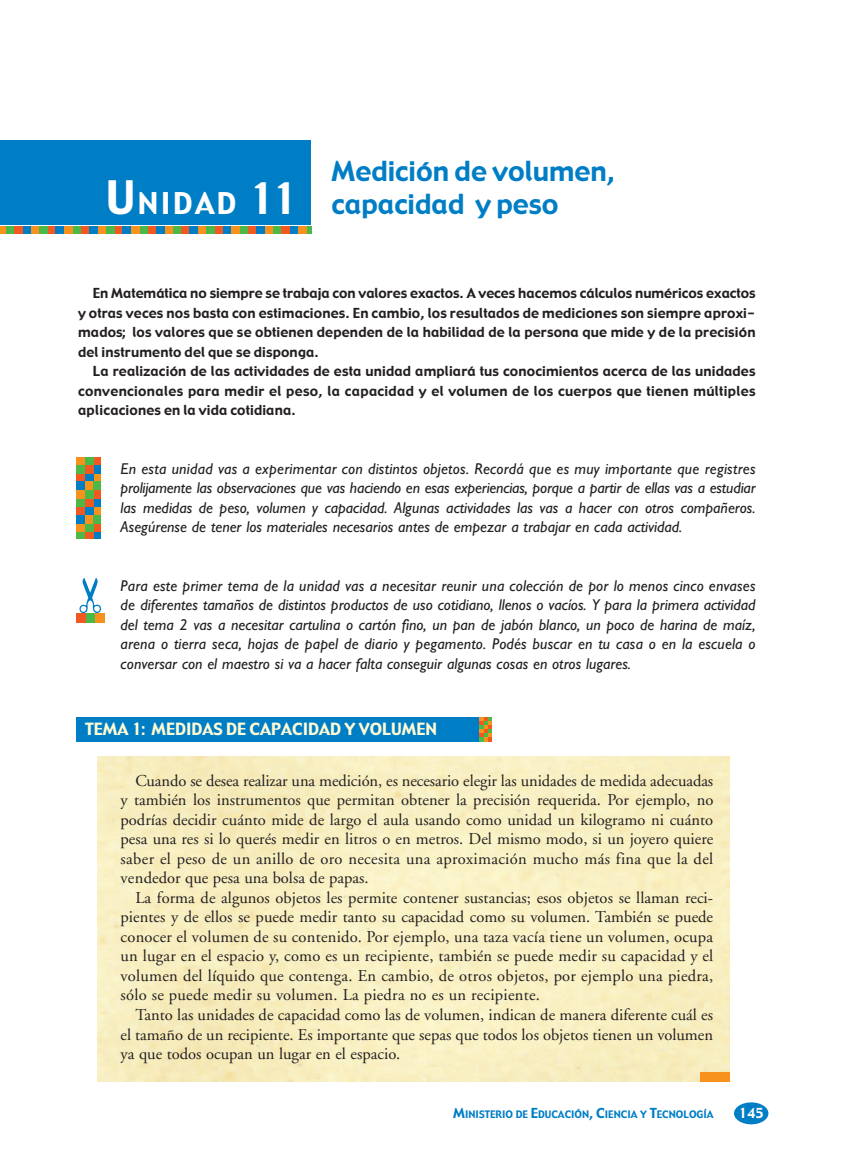
<style>
.page{position:relative;width:855px;height:1174px;background:#fff}
.page>*{position:absolute;margin:0;border:0;box-sizing:border-box;transform-origin:0 0}
.t1{font:29.25px "Gadget";letter-spacing:.085em;color:#fff}
.t2{font:27px/33px "Gadget";color:#007ec5}
.t3{font:16.5px/19.5px "Adobe Garamond";letter-spacing:.005em;color:#231f20;text-align:justify}
.t4{font:16.5px "Gadget";color:#fffbd6}
.t5{font:italic 15.75px/19.5px "Santi Gill Sans";color:#231f20;text-align:justify}
.t6{font:13.5px/19.5px "Gadget";letter-spacing:.01em;color:#231f20;text-align:justify}
.t7{font:13.5px "Gadget";color:#fff}
.t8{font:10.2px "Gadget";color:#007ec5}
.s1{font-size:45px}
.s2{font-size:42px}
.s3{font-size:13.5px}
</style>
<div class="page">
<div style="left:734px;top:1102px;width:34px;height:22px;background:#007ec5;border-radius:50%"></div>
<div style="left:93px;top:473px;width:7px;height:8px;background:#f7931d"></div>
<div style="left:85px;top:473px;width:8px;height:8px;background:#007ec5"></div>
<div style="left:77px;top:473px;width:8px;height:8px;background:#f15921"></div>
<div style="left:93px;top:465px;width:7px;height:8px;background:#007ec5"></div>
<div style="left:85px;top:465px;width:8px;height:8px;background:#f15921"></div>
<div style="left:77px;top:465px;width:8px;height:8px;background:#4cb848"></div>
<div style="left:93px;top:458px;width:7px;height:7px;background:#f15921"></div>
<div style="left:85px;top:458px;width:8px;height:7px;background:#4cb848"></div>
<div style="left:77px;top:458px;width:8px;height:7px;background:#f7931d"></div>
<div style="left:93px;top:506px;width:7px;height:9px;background:#f7931d"></div>
<div style="left:85px;top:506px;width:8px;height:9px;background:#007ec5"></div>
<div style="left:77px;top:506px;width:8px;height:9px;background:#f15921"></div>
<div style="left:93px;top:498px;width:7px;height:8px;background:#007ec5"></div>
<div style="left:85px;top:498px;width:8px;height:8px;background:#f15921"></div>
<div style="left:77px;top:498px;width:8px;height:8px;background:#4cb848"></div>
<div style="left:93px;top:490px;width:7px;height:8px;background:#f15921"></div>
<div style="left:85px;top:490px;width:8px;height:8px;background:#4cb848"></div>
<div style="left:77px;top:490px;width:8px;height:8px;background:#f7931d"></div>
<div style="left:77px;top:481px;width:8px;height:9px;background:#007ec5"></div>
<div style="left:85px;top:481px;width:8px;height:9px;background:#f7931d"></div>
<div style="left:93px;top:481px;width:7px;height:9px;background:#4cb848"></div>
<div style="left:93px;top:531px;width:7px;height:8px;background:#007ec5"></div>
<div style="left:85px;top:531px;width:8px;height:8px;background:#f15921"></div>
<div style="left:77px;top:531px;width:8px;height:8px;background:#4cb848"></div>
<div style="left:93px;top:523px;width:7px;height:8px;background:#f15921"></div>
<div style="left:85px;top:523px;width:8px;height:8px;background:#4cb848"></div>
<div style="left:77px;top:523px;width:8px;height:8px;background:#f7931d"></div>
<div style="left:77px;top:515px;width:8px;height:8px;background:#007ec5"></div>
<div style="left:85px;top:515px;width:8px;height:8px;background:#f7931d"></div>
<div style="left:93px;top:515px;width:7px;height:8px;background:#4cb848"></div>
<svg style="left:77px;top:717px;width:415px;height:25px"></svg>
<div style="left:77px;top:717px;width:414px;height:24px;background:#007ec5"></div>
<svg style="left:479px;top:717px;width:12px;height:24px"></svg>
<div style="left:77px;top:613px;width:9px;height:9px;background:#f15921"></div>
<div style="left:86px;top:613px;width:9px;height:9px;background:#4cb848"></div>
<div style="left:95px;top:613px;width:9px;height:9px;background:#f7931d"></div>
<svg style="left:79px;top:577px;width:22px;height:36px"></svg>
<div style="left:0;top:140px;width:311px;height:89px;background:#007ec5"></div>
<div style="left:47px;top:226px;width:9px;height:8px;background:#f15921"></div>
<div style="left:39px;top:226px;width:8px;height:8px;background:#4cb848"></div>
<div style="left:31px;top:226px;width:8px;height:8px;background:#f7931d"></div>
<div style="left:22px;top:226px;width:9px;height:8px;background:#007ec5"></div>
<div style="left:14px;top:226px;width:8px;height:8px;background:#f15921"></div>
<div style="left:6px;top:226px;width:8px;height:8px;background:#4cb848"></div>
<div style="left:0;top:226px;width:6px;height:8px;background:#f7931d"></div>
<div style="left:114px;top:226px;width:8px;height:8px;background:#f15921"></div>
<div style="left:106px;top:226px;width:8px;height:8px;background:#4cb848"></div>
<div style="left:97px;top:226px;width:9px;height:8px;background:#f7931d"></div>
<div style="left:89px;top:226px;width:8px;height:8px;background:#007ec5"></div>
<div style="left:81px;top:226px;width:8px;height:8px;background:#f15921"></div>
<div style="left:72px;top:226px;width:9px;height:8px;background:#4cb848"></div>
<div style="left:64px;top:226px;width:8px;height:8px;background:#f7931d"></div>
<div style="left:56px;top:226px;width:8px;height:8px;background:#007ec5"></div>
<div style="left:181px;top:226px;width:8px;height:8px;background:#f15921"></div>
<div style="left:173px;top:226px;width:8px;height:8px;background:#4cb848"></div>
<div style="left:164px;top:226px;width:9px;height:8px;background:#f7931d"></div>
<div style="left:156px;top:226px;width:8px;height:8px;background:#007ec5"></div>
<div style="left:148px;top:226px;width:8px;height:8px;background:#f15921"></div>
<div style="left:139px;top:226px;width:8px;height:8px;background:#4cb848"></div>
<div style="left:131px;top:226px;width:8px;height:8px;background:#f7931d"></div>
<div style="left:122px;top:226px;width:9px;height:8px;background:#007ec5"></div>
<div style="left:248px;top:226px;width:8px;height:8px;background:#f15921"></div>
<div style="left:239px;top:226px;width:9px;height:8px;background:#4cb848"></div>
<div style="left:231px;top:226px;width:8px;height:8px;background:#f7931d"></div>
<div style="left:223px;top:226px;width:8px;height:8px;background:#007ec5"></div>
<div style="left:214px;top:226px;width:9px;height:8px;background:#f15921"></div>
<div style="left:206px;top:226px;width:8px;height:8px;background:#4cb848"></div>
<div style="left:198px;top:226px;width:8px;height:8px;background:#f7931d"></div>
<div style="left:189px;top:226px;width:9px;height:8px;background:#007ec5"></div>
<div style="left:306px;top:226px;width:5px;height:8px;background:#4cb848"></div>
<div style="left:298px;top:226px;width:8px;height:8px;background:#f7931d"></div>
<div style="left:289px;top:226px;width:9px;height:8px;background:#007ec5"></div>
<div style="left:281px;top:226px;width:8px;height:8px;background:#f15921"></div>
<div style="left:273px;top:226px;width:8px;height:8px;background:#4cb848"></div>
<div style="left:264px;top:226px;width:9px;height:8px;background:#f7931d"></div>
<div style="left:256px;top:226px;width:8px;height:8px;background:#007ec5"></div>
<div style="left:700px;top:1071px;width:29px;height:10px;background:#f7931d"></div>
<h1 class="t1" style="left:106px;top:187px;width:194px"><span class="s1">U</span>NIDAD <span class="s2">11</span></h1>
<h2 class="t2" style="left:332px;top:155px;width:285px">Medición de volumen, capacidad y peso</h2>
<p class="t6" style="left:78px;top:284px;width:679px;text-indent:15px">En Matemática no siempre se trabaja con valores exactos. A veces hacemos cálculos numéricos exactos y otras veces nos basta con estimaciones. En cambio, los resultados de mediciones son siempre aproxi&shy;mados; los valores que se obtienen dependen de la habilidad de la persona que mide y de la precisión del instrumento del que se disponga.</p>
<p class="t6" style="left:78px;top:362px;width:679px;text-indent:15px">La realización de las actividades de esta unidad ampliará tus conocimientos acerca de las unidades convencionales para medir el peso, la capacidad y el volumen de los cuerpos que tienen múltiples aplicaciones en la vida cotidiana.</p>
<p class="t5" style="left:121px;top:460px;width:636px">En esta unidad vas a experimentar con distintos objetos. Recordá que es muy importante que registres prolijamente las observaciones que vas haciendo en esas experiencias, porque a partir de ellas vas a estudiar las medidas de peso, volumen y capacidad. Algunas actividades las vas a hacer con otros compañeros.<br>Asegúrense de tener los materiales necesarios antes de empezar a trabajar en cada actividad.</p>
<p class="t5" style="left:121px;top:577px;width:636px">Para este primer tema de la unidad vas a necesitar reunir una colección de por lo menos cinco envases de diferentes tamaños de distintos productos de uso cotidiano, llenos o vacíos. Y para la primera actividad del tema 2 vas a necesitar cartulina o cartón fino, un pan de jabón blanco, un poco de harina de maíz, arena o tierra seca, hojas de papel de diario y pegamento. Podés buscar en tu casa o en la escuela o conversar con el maestro si va a hacer falta conseguir algunas cosas en otros lugares.</p>
<p class="t4" style="left:85px;top:719px;width:353px">TEMA 1: MEDIDAS DE CAPACIDAD Y VOLUMEN</p>
<p class="t3" style="left:121px;top:772px;width:594px;text-indent:15px">Cuando se desea realizar una medición, es necesario elegir las unidades de medida adecuadas y también los instrumentos que permitan obtener la precisión requerida. Por ejemplo, no podrías decidir cuánto mide de largo el aula usando como unidad un kilogramo ni cuánto pesa una res si lo querés medir en litros o en metros. Del mismo modo, si un joyero quiere saber el peso de un anillo de oro necesita una aproximación mucho más fina que la del vendedor que pesa una bolsa de papas.</p>
<p class="t3" style="left:121px;top:889px;width:594px;text-indent:15px">La forma de algunos objetos les permite contener sustancias; esos objetos se llaman reci&shy;pientes y de ellos se puede medir tanto su capacidad como su volumen. También se puede conocer el volumen de su contenido. Por ejemplo, una taza vacía tiene un volumen, ocupa un lugar en el espacio y, como es un recipiente, también se puede medir su capacidad y el volumen del líquido que contenga. En cambio, de otros objetos, por ejemplo una piedra, sólo se puede medir su volumen. La piedra no es un recipiente.</p>
<p class="t3" style="left:121px;top:1006px;width:594px;text-indent:15px">Tanto las unidades de capacidad como las de volumen, indican de manera diferente cuál es el tamaño de un recipiente. Es importante que sepas que todos los objetos tienen un volumen ya que todos ocupan un lugar en el espacio.</p>
<p class="t8" style="left:453px;top:1108px;width:262px"><span class="s3">M</span>INISTERIO DE <span class="s3">E</span>DUCACIÓN<span class="s3">, C</span>IENCIA Y <span class="s3">T</span>ECNOLOGÍA</p>
<p class="t7" style="left:738px;top:1105px;width:27px">145</p>
</div>
